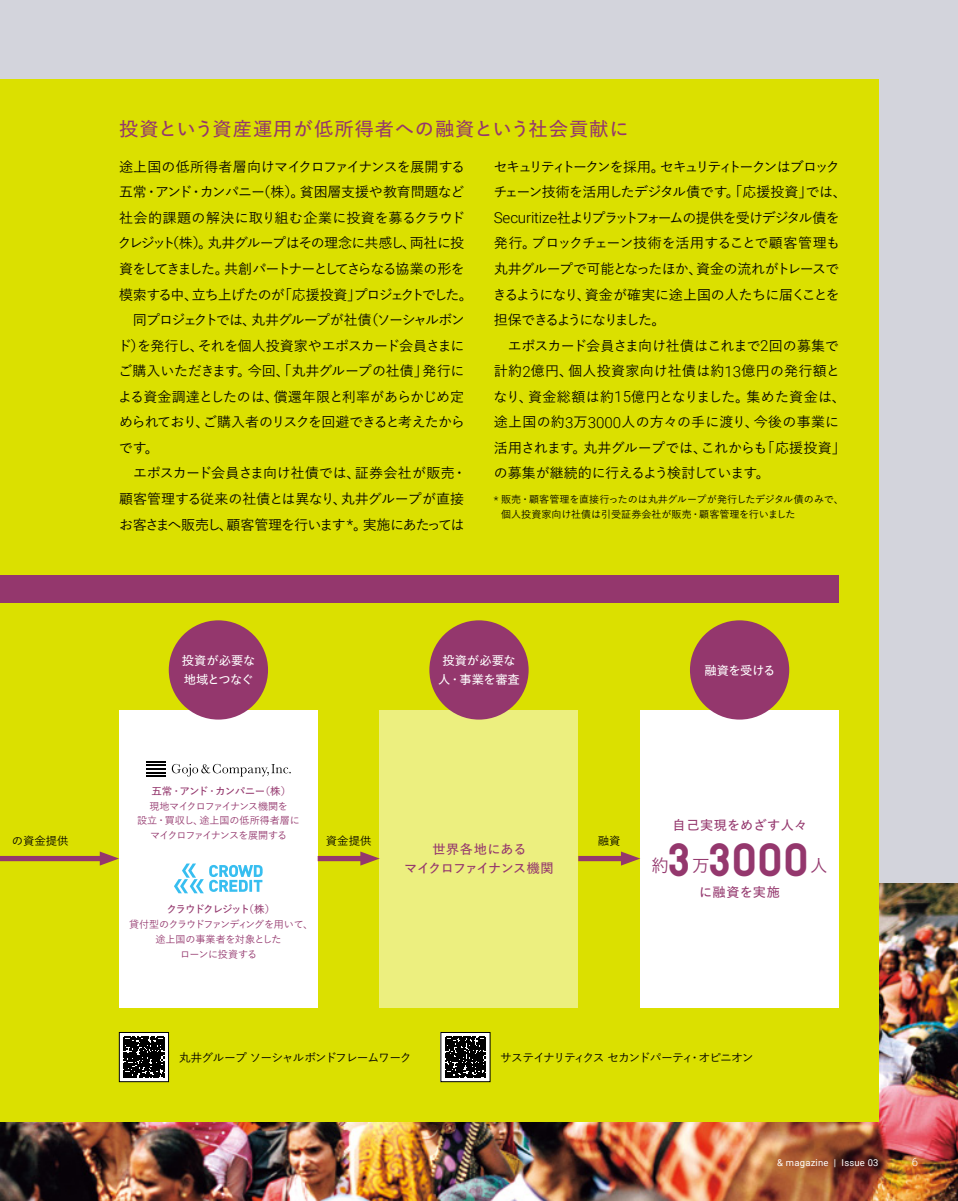
<style>
.page{position:relative;width:958px;height:1201px;background:#fff}
.page>*{position:absolute;margin:0;border:0;box-sizing:border-box;transform-origin:0 0}
.t1{font:47.25px "Bayon";color:#94376d}
.t2{font:600 19.25px "Yu Go Pr 6 N";letter-spacing:.045em;color:#94376d}
.t3{font:500 17.5px "Yu Go Pr 6 N";color:#94376d}
.t4{font:500 14px/25.6px "Yu Go Pr 6 N";letter-spacing:-.05em;color:#000}
.t5{font:600 13.12px/19.1px "Yu Go Pr 6 N";letter-spacing:-.035em;color:#94376d;text-align:center}
.t6{font:600 13.12px "Yu Go Pr 6 N";letter-spacing:.045em;color:#94376d}
.t7{font:600 13.12px "Yu Go Pr 6 N";letter-spacing:.01em;color:#94376d}
.t8{font:600 12.25px/19.2px "Yu Go Pr 6 N";letter-spacing:-.015em;color:#fff}
.t9{font:500 11.9px "Yu Go Pr 6 N";letter-spacing:-.085em;color:#000}
.t10{font:500 11.38px "Yu Go Pr 6 N";color:#000}
.t11{font:300 11.38px "Roboto";color:#fff}
.t12{font:600 10.5px "Yu Go Pr 6 N";letter-spacing:-.065em;color:#94376d}
.t13{font:600 10.5px "Yu Go Pr 6 N";letter-spacing:-.125em;color:#94376d}
.t14{font:500 10.15px/14.9px "Yu Go Pr 6 N";color:#000}
.t15{font:500 10.15px/14.9px "Yu Go Pr 6 N";letter-spacing:-.075em;color:#94376d;text-align:center}
.t16{font:500 10.15px/14.9px "Yu Go Pr 6 N";letter-spacing:-.045em;color:#94376d;text-align:center}
.t17{font:9.45px "Roboto";letter-spacing:.025em;color:#fff}
.s1{font-family:"Roboto";font-weight:300;font-size:15.05px}
.s2{font-family:"Roboto";font-weight:300;font-size:10.85px}
.s3{font-weight:500}
</style>
<div class="page">
<div style="left:0;top:0;width:957px;height:1200px;background:#d3d4dc"></div>
<img style="left:0;top:883px;width:957px;height:317px">
<div style="left:0;top:79px;width:878px;height:1042px;background:#dbe000"></div>
<div style="left:119px;top:709px;width:198px;height:298px;background:#fff"></div>
<div style="left:640px;top:709px;width:198px;height:298px;background:#fff"></div>
<svg style="left:174px;top:863px;width:88px;height:30px"></svg>
<div style="left:379px;top:709px;width:199px;height:298px;background:#ecef7f"></div>
<div style="left:0;top:856px;width:107px;height:5px;background:#94376d"></div>
<svg style="left:100px;top:851px;width:19px;height:14px"></svg>
<div style="left:317px;top:856px;width:50px;height:5px;background:#94376d"></div>
<svg style="left:360px;top:851px;width:19px;height:14px"></svg>
<div style="left:578px;top:856px;width:50px;height:5px;background:#94376d"></div>
<svg style="left:621px;top:851px;width:19px;height:14px"></svg>
<div style="left:0;top:575px;width:838px;height:28px;background:#94376d"></div>
<div style="left:690px;top:620px;width:99px;height:99px;background:#94376d;border-radius:50%"></div>
<div style="left:429px;top:620px;width:99px;height:99px;background:#94376d;border-radius:50%"></div>
<div style="left:169px;top:620px;width:99px;height:99px;background:#94376d;border-radius:50%"></div>
<svg style="left:172px;top:764px;width:119px;height:12px"></svg>
<hr style="left:146px;top:760px;width:20px;height:2px;background:#000">
<hr style="left:146px;top:775px;width:20px;height:2px;background:#000">
<hr style="left:146px;top:768px;width:20px;height:2px;background:#000">
<hr style="left:146px;top:764px;width:20px;height:2px;background:#000">
<hr style="left:146px;top:771px;width:20px;height:2px;background:#000">
<div style="left:441px;top:1032px;width:49px;height:49px;background:#fff"></div>
<svg style="left:445px;top:1036px;width:41px;height:41px;background:#212121"></svg>
<div style="left:119px;top:1032px;width:49px;height:49px;background:linear-gradient(to right,#fff,#fff)"></div>
<svg style="left:123px;top:1036px;width:41px;height:41px;background:#222"></svg>
<div style="left:119px;top:1032px;width:50px;height:49px;border:1px solid #000"></div>
<h2 class="t2" style="left:119px;top:111px;width:511px">投資という資産運用が低所得者への融資という社会貢献に</h2>
<p class="t4" style="left:118px;top:152px;width:357px">途上国の低所得者層向けマイクロファイナンスを展開する五常・アンド・カンパニー（株）。貧困層支援や教育問題など社会的課題の解決に取り組む企業に投資を募るクラウドクレジット（株）。丸井グループはその理念に共感し、両社に投資をしてきました。共創パートナーとしてさらなる協業の形を模索する中、立ち上げたのが「応援投資」プロジェクトでした。　同プロジェクトでは、丸井グループが社債（ソーシャルボンド）を発行し、それを個人投資家やエポスカード会員さまにご購入いただきます。今回、「丸井グループの社債」発行による資金調達としたのは、償還年限と利率があらかじめ定められており、ご購入者のリスクを回避できると考えたからです。<br>　エポスカード会員さま向け社債では、証券会社が販売・顧客管理する従来の社債とは異なり、丸井グループが直接お客さまへ販売し、顧客管理を行います <span class="s1">*</span>。実施にあたっては</p>
<p class="t4" style="left:493px;top:152px;width:355px">セキュリティトークンを採用。セキュリティトークンはブロックチェーン技術を活用したデジタル債です。「応援投資」では、<br><span class="s1">Securitize</span>社よりプラットフォームの提供を受けデジタル債を発行。ブロックチェーン技術を活用することで顧客管理も丸井グループで可能となったほか、資金の流れがトレースできるようになり、資金が確実に途上国の人たちに届くことを担保できるようになりました。<br>　エポスカード会員さま向け社債はこれまで<span class="s1">2</span>回の募集で計約<span class="s1">2</span>億円、個人投資家向け社債は約<span class="s1">13</span>億円の発行額となり、資金総額は約<span class="s1">15</span>億円となりました。集めた資金は、途上国の約<span class="s1">3</span>万<span class="s1">3000</span>人の方々の手に渡り、今後の事業に活用されます。丸井グループでは、これからも「応援投資」の募集が継続的に行えるよう検討しています。</p>
<p class="t14" style="left:501px;top:491px;width:344px;text-indent:-7px"><span class="s2">*</span> 販売・顧客管理を直接行ったのは丸井グループが発行したデジタル債のみで、個人投資家向け社債は引受証券会社が販売・顧客管理を行いました</p>
<p class="t8" style="left:438px;top:649px;width:83px;text-align:center">投資が必要な人<span class="s3">・</span>事業を審査</p>
<p class="t8" style="left:182px;top:649px;width:75px">投資が必要な地域とつなぐ</p>
<p class="t8" style="left:704px;top:659px;width:72px">融資を受ける</p>
<p class="t12" style="left:151px;top:781px;width:141px">五常<span class="s3">・</span>アンド<span class="s3">・</span>カンパニー<span class="s3">（</span>株<span class="s3">）</span></p>
<p class="t15" style="left:137px;top:797px;width:164px">現地マイクロファイナンス機関を<br>設立・買収し、途上国の低所得者層にマイクロファイナンスを展開する</p>
<p class="t10" style="left:12px;top:830px;width:58px">の資金提供</p>
<p class="t10" style="left:326px;top:830px;width:47px">資金提供</p>
<p class="t10" style="left:598px;top:830px;width:24px">融資</p>
<p class="t5" style="left:404px;top:838px;width:151px">世界各地にある<br>マイクロファイナンス機関</p>
<p class="t13" style="left:166px;top:899px;width:110px">クラウドクレジット<span class="s3">（</span>株<span class="s3">）</span></p>
<p class="t16" style="left:129px;top:915px;width:186px">貸付型のクラウドファンディングを用いて、途上国の事業者を対象とした<br>ローンに投資する</p>
<p class="t6" style="left:672px;top:813px;width:136px">自己実現をめざす人々</p>
<h1 class="t1" style="left:668px;top:832px;width:140px">3 3000</h1>
<p class="t3" style="left:651px;top:850px;width:19px">約</p>
<p class="t3" style="left:692px;top:850px;width:19px">万</p>
<p class="t3" style="left:810px;top:850px;width:19px">人</p>
<p class="t7" style="left:699px;top:879px;width:82px">に融資を実施</p>
<p class="t9" style="left:179px;top:1046px;width:234px">丸井グループソーシャルボンドフレームワーク</p>
<p class="t9" style="left:500px;top:1046px;width:255px">サステイナリティクスセカンドパーティ・オピニオン</p>
<p class="t17" style="left:777px;top:1156px;width:103px">&amp; magazine | Issue 03</p>
<p class="t11" style="left:911px;top:1154px;width:8px">6</p>
</div>
